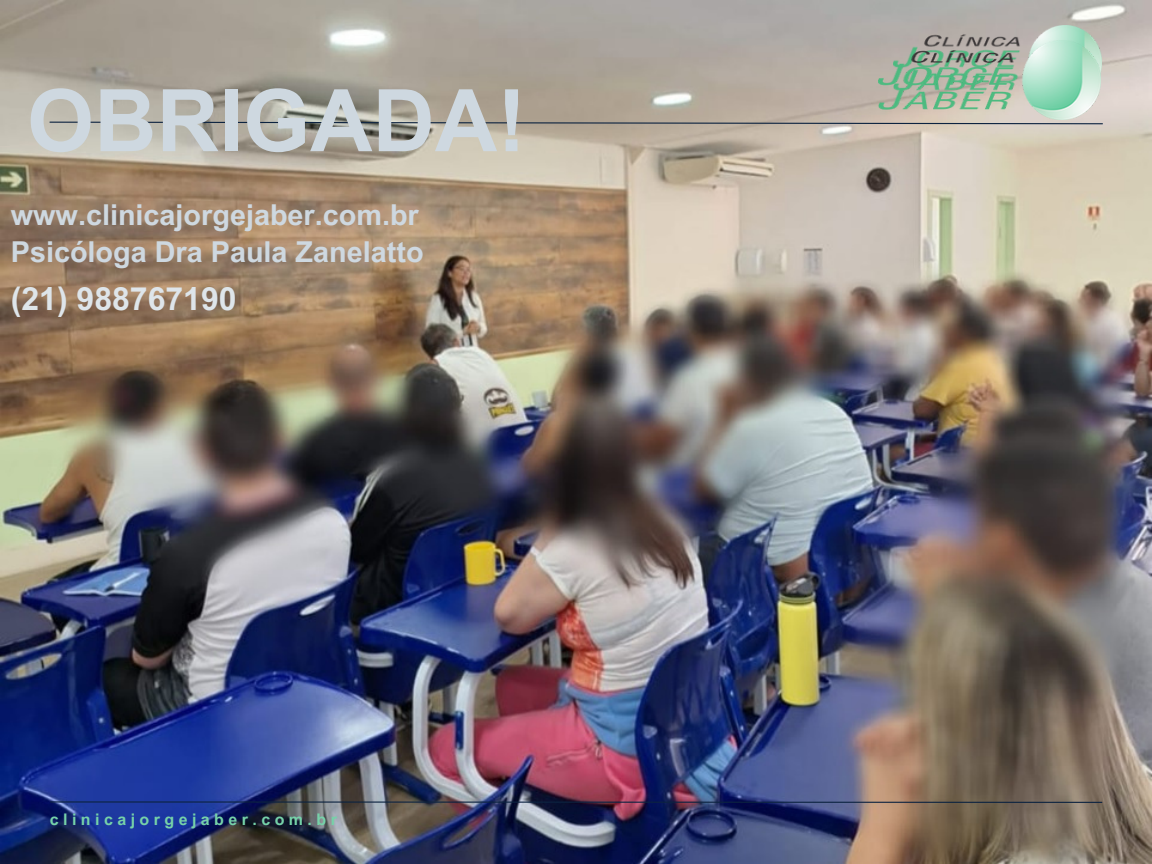
<style>
.page{position:relative;width:1152px;height:864px;background:#fff}
.page>*{position:absolute;margin:0;border:0;box-sizing:border-box;transform-origin:0 0}
.t1{font:700 86.4px "Arial MT Pro";color:#ced8e0}
.t2{font:700 31.95px "Arial MT Pro";color:#dee5ea}
.t3{font:700 28.8px/37.2px "Arial MT Pro";color:#ced8e0}
.t4{font:700 16.05px "Arial MT Pro";letter-spacing:.28em;color:#76d2a9}
</style>
<div class="page">
<img style="left:0;top:0;width:1152px;height:864px">
<svg style="left:49px;top:121px;width:1055px;height:4px;background:#888887"></svg>
<hr style="left:51px;top:801px;width:1051px;height:2px;background:#0c2340">
<img style="left:894px;top:26px;width:208px;height:74px">
<img style="left:878px;top:41px;width:223px;height:79px">
<h3 class="t1" style="left:27px;top:88px;width:501px">OBRIGADA!</h3>
<h2 class="t3" style="left:11px;top:200px;width:414px">www.clinicajorgejaber.com.br<br>Psicóloga Dra Paula Zanelatto</h2>
<p class="t2" style="left:11px;top:287px;width:227px">(21) 988767190</p>
<h1 class="t4" style="left:50px;top:813px;width:289px">clinicajorgejaber.com.br</h1>
</div>
